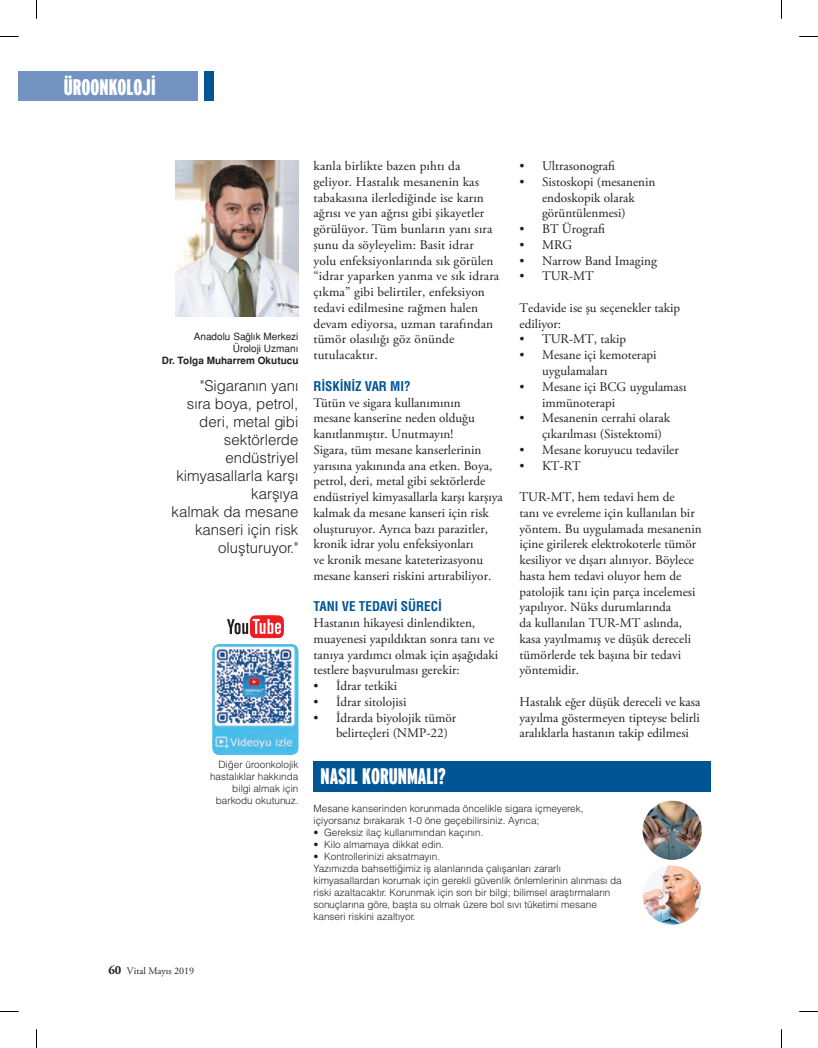
<style>
.page{position:relative;width:818px;height:1048px;background:#fff}
.page>*{position:absolute;margin:0;border:0;box-sizing:border-box;transform-origin:0 0}
.baslik_18{font:900 extra-condensed 22.5px "Interstate";color:#fff}
.disiplin{font:900 extra-condensed 22.5px "Interstate";color:#fff}
.laf{font:15px/18px "Helvetica Light Normal Tr";color:#231f20;text-align:right}
.metin{font:13.12px/15.8px "Adobe Garamond Pro";color:#231f20}
.ara{font:13.12px "Helvetica Cond Bold Tr";color:#005595}
.kutu_metin{font:10px/12px "Helvetica Light Normal Tr";color:#231f20}
.foto{font:10px/12px "Helvetica Light Normal Tr";color:#231f20;text-align:right}
.foto-2{font:10px "Helvetica Normal Tr";color:#231f20}
.foto-3{font:700 10px "Helvetica Tr";color:#231f20}
.t1{font:10px "Adobe Garamond Pro";color:#231f20}
.s1{font-weight:700;font-size:12.5px}
</style>
<div class="page">
<img style="left:176px;top:160px;width:122px;height:157px">
<div style="left:313px;top:760px;width:397px;height:31px;background:#005595"></div>
<img style="left:642px;top:800px;width:59px;height:59px;border-radius:30px">
<img style="left:642px;top:865px;width:59px;height:59px;border-radius:30px">
<img style="left:212px;top:644px;width:86px;height:111px">
<svg style="left:227px;top:615px;width:56px;height:23px"></svg>
<div style="left:204px;top:72px;width:10px;height:29px;background:#005595"></div>
<div style="left:19px;top:72px;width:179px;height:29px;background:#7393c1"></div>
<svg style="left:0;top:36px;width:19px;height:1px"></svg>
<svg style="left:799px;top:36px;width:18px;height:1px"></svg>
<svg style="left:0;top:1011px;width:19px;height:1px"></svg>
<svg style="left:799px;top:1011px;width:18px;height:1px"></svg>
<svg style="left:36px;top:0;width:1px;height:19px"></svg>
<svg style="left:36px;top:1029px;width:1px;height:18px"></svg>
<p class="disiplin" style="left:64px;top:74px;width:93px">ÜROONKOLOJİ</p>
<p class="foto-2" style="left:194px;top:330px;width:106px">Anadolu Sağlık Merkezi</p>
<p class="foto-2" style="left:233px;top:342px;width:67px">Üroloji Uzmanı</p>
<p class="foto-3" style="left:162px;top:354px;width:138px">Dr. Tolga Muharrem Okutucu</p>
<p class="laf" style="left:187px;top:376px;width:113px">"Sigaranın yanı sıra boya, petrol, deri, metal gibi sektörlerde</p>
<p class="laf" style="left:176px;top:448px;width:123px">endüstriyel kimyasallarla karşı karşıya</p>
<p class="laf" style="left:171px;top:502px;width:128px">kalmak da mesane kanseri için risk</p>
<p class="laf" style="left:218px;top:538px;width:82px">oluşturuyor."</p>
<p class="foto" style="left:210px;top:758px;width:90px">Diğer üroonkolojik hastalıklar hakkında bilgi almak için barkodu okutunuz.</p>
<p class="metin" style="left:313px;top:158px;width:187px">kanla birlikte bazen pıhtı da geliyor. Hastalık mesanenin kas tabakasına ilerlediğinde ise karın ağrısı ve yan ağrısı gibi şikayetler görülüyor. Tüm bunların yanı sıra şunu da söyleyelim: Basit idrar yolu enfeksiyonlarında sık görülen “idrar yaparken yanma ve sık idrara çıkma” gibi belirtiler, enfeksiyon tedavi edilmesine rağmen halen devam ediyorsa, uzman tarafından tümör olasılığı göz önünde tutulacaktır.</p>
<p class="ara" style="left:313px;top:378px;width:99px">RİSKİNİZ VAR MI?</p>
<p class="metin" style="left:313px;top:395px;width:191px">Tütün ve sigara kullanımının<br>mesane kanserine neden olduğu kanıtlanmıştır. Unutmayın!<br>Sigara, tüm mesane kanserlerinin yarısına yakınında ana etken. Boya, petrol, deri, metal gibi sektörlerde endüstriyel kimyasallarla karşı karşıya kalmak da mesane kanseri için risk oluşturuyor. Ayrıca bazı parazitler, kronik idrar yolu enfeksiyonları<br>ve kronik mesane kateterizasyonu mesane kanseri riskini artırabiliyor.</p>
<p class="ara" style="left:313px;top:598px;width:130px">TANI VE TEDAVİ SÜRECİ</p>
<p class="metin" style="left:313px;top:615px;width:186px">Hastanın hikayesi dinlendikten, muayenesi yapıldıktan sonra tanı ve tanıya yardımcı olmak için aşağıdaki testlere başvurulması gerekir:</p>
<p class="metin" style="left:313px;top:678px;width:85px">• İdrar tetkiki</p>
<p class="metin" style="left:313px;top:694px;width:94px">• İdrar sitolojisi</p>
<p class="metin" style="left:336px;top:710px;width:122px;text-indent:-22px">• İdrarda biyolojik tümör belirteçleri (NMP-22)</p>
<p class="metin" style="left:519px;top:158px;width:97px">• Ultrasonografi</p>
<p class="metin" style="left:519px;top:174px;width:137px;text-align:center">• Sistoskopi (mesanenin endoskopik olarak görüntülenmesi)</p>
<p class="metin" style="left:519px;top:221px;width:87px">• BT Ürografi</p>
<p class="metin" style="left:519px;top:237px;width:54px">• MRG</p>
<p class="metin" style="left:519px;top:253px;width:139px">• Narrow Band Imaging</p>
<p class="metin" style="left:519px;top:269px;width:76px">• TUR-MT</p>
<p class="metin" style="left:519px;top:300px;width:162px">Tedavide ise şu seçenekler takip ediliyor:</p>
<p class="metin" style="left:519px;top:332px;width:108px">• TUR-MT, takip</p>
<p class="metin" style="left:541px;top:347px;width:116px;text-indent:-22px">• Mesane içi kemoterapi uygulamaları</p>
<p class="metin" style="left:541px;top:379px;width:146px;text-indent:-22px">• Mesane içi BCG uygulaması immünoterapi</p>
<p class="metin" style="left:541px;top:410px;width:130px;text-indent:-22px">• Mesanenin cerrahi olarak çıkarılması (Sistektomi)</p>
<p class="metin" style="left:519px;top:442px;width:161px">• Mesane koruyucu tedaviler</p>
<p class="metin" style="left:519px;top:458px;width:63px">• KT-RT</p>
<p class="metin" style="left:519px;top:489px;width:183px">TUR-MT, hem tedavi hem de<br>tanı ve evreleme için kullanılan bir yöntem. Bu uygulamada mesanenin içine girilerek elektrokoterle tümör kesiliyor ve dışarı alınıyor. Böylece hasta hem tedavi oluyor hem de patolojik tanı için parça incelemesi yapılıyor. Nüks durumlarında<br>da kullanılan TUR-MT aslında, kasa yayılmamış ve düşük dereceli tümörlerde tek başına bir tedavi yöntemidir.</p>
<p class="metin" style="left:519px;top:694px;width:182px;text-align:justify">Hastalık eğer düşük dereceli ve kasa yayılma göstermeyen tipteyse belirli aralıklarla hastanın takip edilmesi</p>
<p class="baslik_18" style="left:320px;top:764px;width:126px">NASIL KORUNMALI?</p>
<p class="kutu_metin" style="left:313px;top:802px;width:271px">Mesane kanserinden korunmada öncelikle sigara içmeyerek, içiyorsanız bırakarak 1-0 öne geçebilirsiniz. Ayrıca;</p>
<p class="kutu_metin" style="left:313px;top:826px;width:171px">• Gereksiz ilaç kullanımından kaçının.</p>
<p class="kutu_metin" style="left:313px;top:838px;width:132px">• Kilo almamaya dikkat edin.</p>
<p class="kutu_metin" style="left:313px;top:850px;width:128px">• Kontrollerinizi aksatmayın.</p>
<p class="kutu_metin" style="left:313px;top:862px;width:310px">Yazımızda bahsettiğimiz iş alanlarında çalışanları zararlı kimyasallardan korumak için gerekli güvenlik önlemlerinin alınması da riski azaltacaktır. Korunmak için son bir bilgi; bilimsel araştırmaların sonuçlarına göre, başta su olmak üzere bol sıvı tüketimi mesane kanseri riskini azaltıyor.</p>
<p class="t1" style="left:108px;top:965px;width:87px"><span class="s1">60</span> Vital Mayıs 2019</p>
</div>
